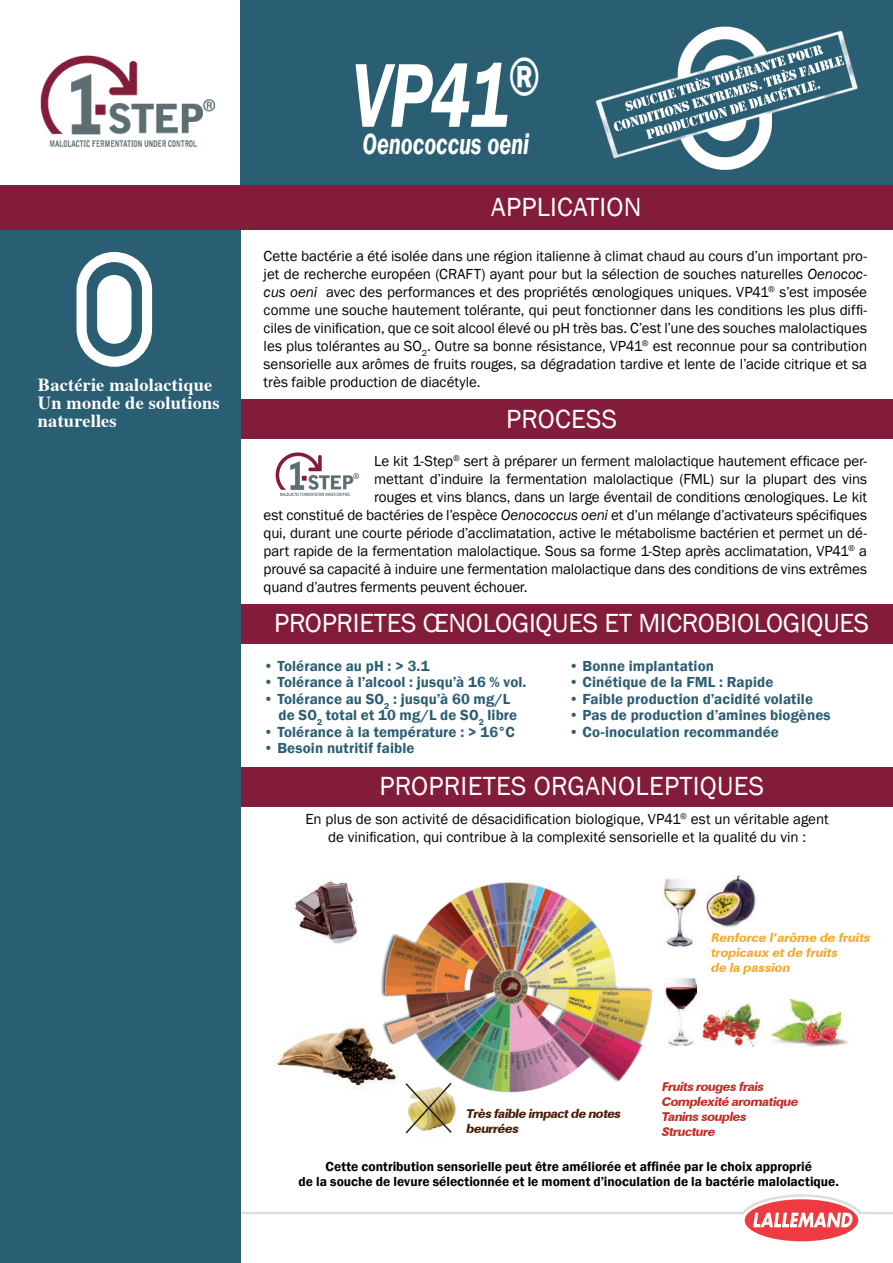
<style>
.page{position:relative;width:893px;height:1263px;background:#fff}
.page>*{position:absolute;margin:0;border:0;box-sizing:border-box;transform-origin:0 0}
.t1{font:italic 600 93.9px "Franklin Gothic";color:#fff;scale:.75 1}
.t2{font:italic 600 30px "Franklin Gothic";letter-spacing:-.005em;color:#fff;scale:.75 1}
.t3{font:27px "Franklin Gothic";letter-spacing:-.005em;color:#fff}
.t4{font:700 18.3px/18px "Times";letter-spacing:.01em;color:#fff}
.t5{font:15px/18px "Franklin Gothic";letter-spacing:-.01em;color:#000;text-align:justify}
.t6{font:600 15px/16.5px "Franklin Gothic";letter-spacing:.005em;color:#2a5e73}
.t7{font:600 13.5px/15px "Franklin Gothic";color:#000;text-align:center}
.t8{font:italic 700 12.75px/15px "Maxima EF";color:#c02d25}
.t9{font:italic 700 12.75px/15px "Maxima EF";color:#f6a92b}
.t10{font:italic 700 12.75px/15px "Maxima EF";color:#461b03}
.s1{font-style:italic}
</style>
<div class="page">
<div style="left:236px;top:399px;width:657px;height:40px;background:#831b3a"></div>
<div style="left:240px;top:0;width:653px;height:196px;background:#2a5e73"></div>
<img style="left:40px;top:55px;width:175px;height:92px">
<img style="left:664px;top:977px;width:33px;height:69px">
<img style="left:701px;top:1003px;width:61px;height:44px">
<img style="left:770px;top:999px;width:78px;height:47px">
<img style="left:663px;top:878px;width:33px;height:68px">
<img style="left:706px;top:875px;width:50px;height:52px">
<img style="left:276px;top:1027px;width:101px;height:62px">
<img style="left:294px;top:881px;width:64px;height:63px">
<div style="left:745px;top:1199px;width:113px;height:42px;background:#ee3a41;border-radius:50%"></div>
<svg style="left:241px;top:1194px;width:652px;height:33px"></svg>
<div style="left:235px;top:604px;width:658px;height:40px;background:#831b3a"></div>
<div style="left:235px;top:766px;width:658px;height:40px;background:#831b3a"></div>
<div style="left:0;top:203px;width:241px;height:1060px;background:#2a5e73"></div>
<div style="left:97px;top:275px;width:35px;height:69px;background:#fff;border-radius:17px"></div>
<div style="left:77px;top:252px;width:75px;height:115px;border:10px solid #fff;border-radius:33px"></div>
<div style="left:0;top:185px;width:893px;height:45px;background:#831b3a"></div>
<img style="left:453px;top:1110px;width:4px;height:9px">
<svg style="left:405px;top:1110px;width:48px;height:24px"></svg>
<img style="left:275px;top:452px;width:84px;height:44px">
<img style="left:595px;top:26px;width:263px;height:144px">
<img style="left:377px;top:882px;width:276px;height:228px">
<p class="t4" style="left:38px;top:373px;width:183px">Bactérie malolactique<br>Un monde de solutions naturelles</p>
<h1 class="t1" style="left:352px;top:35px;width:253px">VP41<sup>®</sup></h1>
<h2 class="t2" style="left:363px;top:124px;width:224px">Oenococcus oeni</h2>
<h3 class="t3" style="left:491px;top:190px;width:152px">APPLICATION</h3>
<p class="t5" style="left:264px;top:248px;width:605px">Cette bactérie a été isolée dans une région italienne à climat chaud au cours d’un important pro&shy;jet de recherche européen (CRAFT) ayant pour but la sélection de souches naturelles <span class="s1">Oenococ&shy;cus oeni</span> avec des performances et des propriétés œnologiques uniques. VP41<sup>®</sup> s’est imposée comme une souche hautement tolérante, qui peut fonctionner dans les conditions les plus diffi&shy;ciles de vinification, que ce soit alcool élevé ou pH très bas. C’est l’une des souches malolactiques les plus tolérantes au SO<sub>2</sub>. Outre sa bonne résistance, VP41<sup>®</sup> est reconnue pour sa contribution sensorielle aux arômes de fruits rouges, sa dégradation tardive et lente de l’acide citrique et sa très faible production de diacétyle.</p>
<h3 class="t3" style="left:506px;top:402px;width:113px">PROCESS</h3>
<p class="t5" style="left:374px;top:453px;width:494px">Le kit 1-Step<sup>®</sup> sert à préparer un ferment malolactique hautement efficace per-</p>
<p class="t5" style="left:374px;top:471px;width:494px">mettant d’induire la fermentation malolactique (FML) sur la plupart des vins</p>
<p class="t5" style="left:374px;top:489px;width:494px">rouges et vins blancs, dans un large éventail de conditions œnologiques. Le kit</p>
<p class="t5" style="left:264px;top:507px;width:605px">est constitué de bactéries de l’espèce <span class="s1">Oenococcus oeni</span> et d’un mélange d’activateurs spécifiques</p>
<p class="t5" style="left:264px;top:525px;width:605px">qui, durant une courte période d’acclimatation, active le métabolisme bactérien et permet un dé-</p>
<p class="t5" style="left:264px;top:543px;width:605px">part rapide de la fermentation malolactique. Sous sa forme 1-Step après acclimatation, VP41<sup>®</sup> a</p>
<p class="t5" style="left:264px;top:561px;width:605px">prouvé sa capacité à induire une fermentation malolactique dans des conditions de vins extrêmes</p>
<p class="t5" style="left:264px;top:579px;width:266px">quand d’autres ferments peuvent échouer.</p>
<h3 class="t3" style="left:274px;top:606px;width:597px">PROPrIETES ŒNOLOGIQUES ET MICROBIOLOGIQUES</h3>
<p class="t6" style="left:264px;top:657px;width:168px">• Tolérance au pH : &gt; 3.1</p>
<p class="t6" style="left:264px;top:674px;width:264px">• Tolérance à l’alcool : jusqu’à 16 % vol.</p>
<p class="t6" style="left:279px;top:690px;width:240px;text-indent:-15px">• Tolérance au SO<sub>2</sub> : jusqu’à 60 mg/L de SO<sub>2</sub> total et 10 mg/L de SO<sub>2</sub> libre</p>
<p class="t6" style="left:264px;top:723px;width:253px">• Tolérance à la température : &gt; 16°C</p>
<p class="t6" style="left:264px;top:740px;width:152px">• Besoin nutritif faible</p>
<p class="t6" style="left:569px;top:658px;width:147px">• Bonne implantation</p>
<p class="t6" style="left:569px;top:674px;width:206px">• Cinétique de la FML : Rapide</p>
<p class="t6" style="left:569px;top:691px;width:246px">• Faible production d’acidité volatile</p>
<p class="t6" style="left:569px;top:707px;width:263px">• Pas de production d’amines biogènes</p>
<p class="t6" style="left:569px;top:724px;width:212px">• Co-inoculation recommandée</p>
<h3 class="t3" style="left:379px;top:770px;width:386px">PROPRIETES ORGANOLEPTIQUES</h3>
<p class="t5" style="left:305px;top:811px;width:525px;text-align:center">En plus de son activité de désacidification biologique, VP41<sup>®</sup> est un véritable agent de vinification, qui contribue à la complexité sensorielle et la qualité du vin :</p>
<p class="t9" style="left:710px;top:930px;width:163px">Renforce l’arôme de fruits tropicaux etde fruits<br>de la passion</p>
<p class="t10" style="left:466px;top:1106px;width:158px">Très faible impactde notes beurrées</p>
<p class="t8" style="left:661px;top:1079px;width:141px">Fruits rouges frais<br>Complexité aromatique<br>Tanins souples<br>Structure</p>
<p class="t7" style="left:299px;top:1159px;width:542px">Cette contribution sensorielle peut être améliorée et affinée par le choix approprié<br>de la souche de levure sélectionnée et le moment d’inoculation de la bactérie malolactique.</p>
</div>
